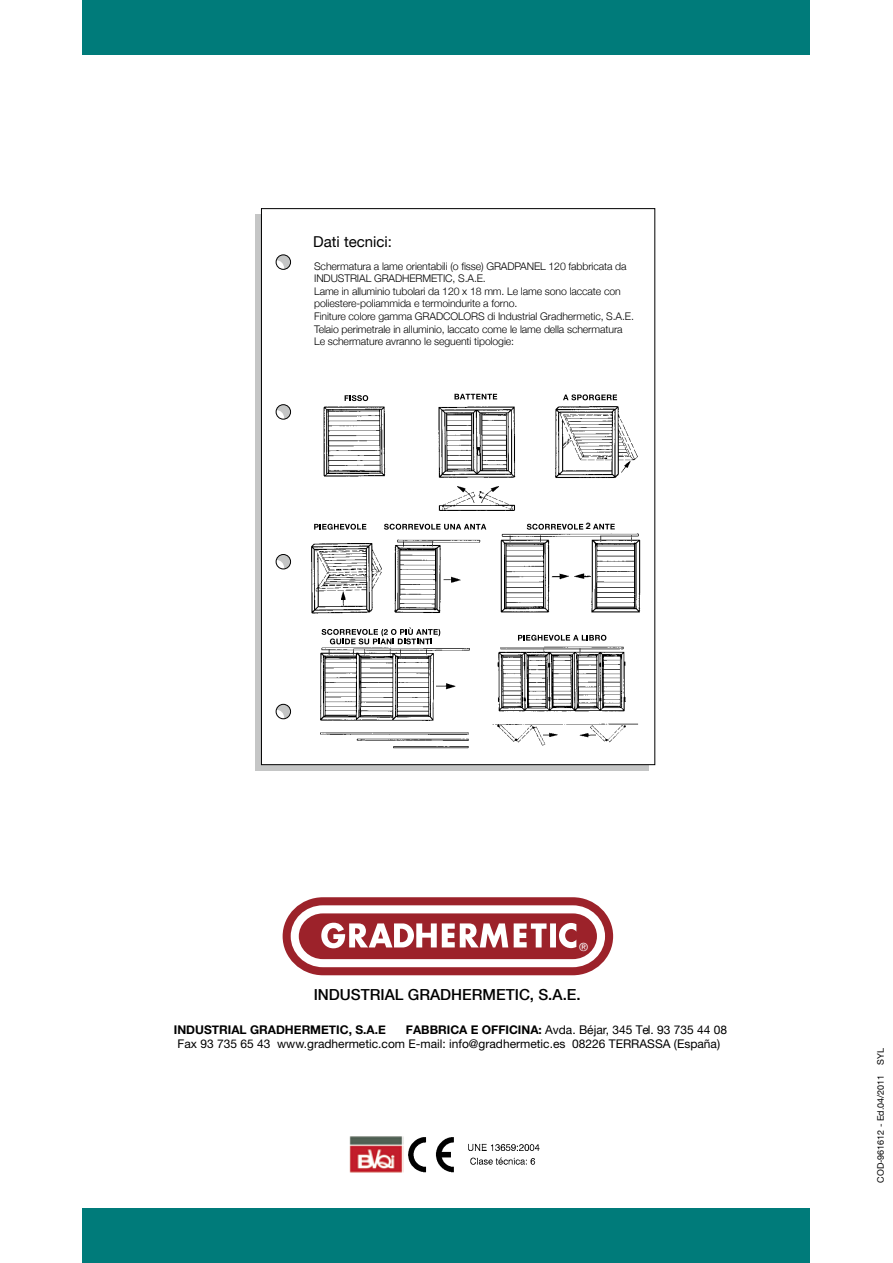
<style>
.page{position:relative;width:893px;height:1263px;background:#fff}
.page>*{position:absolute;margin:0;border:0;box-sizing:border-box;transform-origin:0 0}
.t1{font:500 15.15px "Helvetica Neue";color:#000}
.t2{font:15px "Helvetica Neue";color:#000}
.t3{font:12px "Helvetica Neue LT Std";color:#000}
.t4{font:12px "Helvetica Neue";color:#000}
.t5{font:700 12px "Helvetica Neue";color:#000}
.t6{font:11.25px "Helvetica Neue";color:#fff}
.t7{font:300 10.5px/12.6px "Helvetica Neue";letter-spacing:-.01em;color:#000}
.t8{font:9px "Helvetica Neue";color:#000}
.t9{font:700 8.85px "Helvetica";color:#000}
.s1{font-family:"Helvetica Neue LT Std";font-weight:700}
</style>
<div class="page">
<div style="left:255px;top:215px;width:393px;height:556px;background:#c5c6c6"></div>
<div style="left:261px;top:209px;width:394px;height:556px;background:#fff"></div>
<div style="left:276px;top:255px;width:15px;height:14px;background:#c5c6c6;border-radius:50%"></div>
<svg style="left:276px;top:260px;width:8px;height:9px"></svg>
<div style="left:276px;top:255px;width:15px;height:14px;border:1px solid #000;border-radius:50%"></div>
<div style="left:276px;top:405px;width:15px;height:14px;background:#c5c6c6;border-radius:50%"></div>
<svg style="left:276px;top:410px;width:8px;height:9px"></svg>
<div style="left:276px;top:404px;width:15px;height:15px;border:1px solid #000;border-radius:50%"></div>
<div style="left:276px;top:554px;width:15px;height:15px;background:#c5c6c6;border-radius:50%"></div>
<svg style="left:276px;top:560px;width:8px;height:9px"></svg>
<div style="left:276px;top:554px;width:15px;height:15px;border:1px solid #000;border-radius:50%"></div>
<div style="left:276px;top:704px;width:15px;height:15px;background:#c5c6c6;border-radius:50%"></div>
<svg style="left:276px;top:710px;width:8px;height:9px"></svg>
<div style="left:276px;top:704px;width:15px;height:15px;border:1px solid #000;border-radius:50%"></div>
<svg style="left:283px;top:897px;width:330px;height:78px"></svg>
<img style="left:349px;top:1136px;width:55px;height:37px">
<img style="left:408px;top:1137px;width:46px;height:35px">
<img style="left:468px;top:1143px;width:72px;height:22px">
<img style="left:555px;top:406px;width:83px;height:72px">
<img style="left:438px;top:399px;width:78px;height:112px">
<img style="left:323px;top:401px;width:63px;height:76px">
<img style="left:500px;top:528px;width:141px;height:85px">
<img style="left:394px;top:539px;width:87px;height:74px">
<img style="left:311px;top:543px;width:71px;height:71px">
<img style="left:492px;top:639px;width:147px;height:107px">
<img style="left:320px;top:647px;width:150px;height:102px">
<div style="left:83px;top:0;width:727px;height:54px;background:#007b7a"></div>
<div style="left:83px;top:1209px;width:727px;height:54px;background:#007b7a"></div>
<svg style="left:527px;top:524px;width:56px;height:6px"></svg>
<svg style="left:593px;top:524px;width:22px;height:5px"></svg>
<svg style="left:314px;top:524px;width:52px;height:6px"></svg>
<svg style="left:518px;top:635px;width:88px;height:6px"></svg>
<svg style="left:322px;top:627px;width:118px;height:17px"></svg>
<svg style="left:345px;top:395px;width:23px;height:6px"></svg>
<svg style="left:454px;top:394px;width:43px;height:5px"></svg>
<svg style="left:563px;top:394px;width:54px;height:6px"></svg>
<svg style="left:384px;top:524px;width:102px;height:6px"></svg>
<h2 class="t2" style="left:313px;top:231px;width:80px">Dati tecnici:</h2>
<p class="t7" style="left:314px;top:259px;width:321px">Schermatura a lame orientabili (o fisse) GRADPANEL 120 fabbricata da INDUSTRIAL GRADHERMETIC, S.A.E.<br>Lame in alluminio tubolari da 120 x 18 mm. Le lame sono laccate con poliestere-poliammida e termoindurite a forno.<br>Finiture colore gamma GRADCOLORS di Industrial Gradhermetic, S.A.E.<br>Telaio perimetrale in alluminio, laccato come le lame della schermatura Le schermature avranno le seguenti tipologie:</p>
<p class="t9" style="left:586px;top:519px;width:6px">2</p>
<p class="t6" style="left:579px;top:938px;width:10px">®</p>
<h1 class="t1" style="left:314px;top:982px;width:269px">INDUSTRIAL GRADHERMETIC, S.A.E.</h1>
<p class="t5" style="left:174px;top:1020px;width:213px">INDUSTRIAL GRADHERMETIC, S.A.E</p>
<p class="t4" style="left:406px;top:1021px;width:323px"><span class="s1">FABBRICA E OFFICINA:</span> Avda. Béjar, 345 Tel. 93 735 44 08</p>
<p class="t3" style="left:178px;top:1037px;width:544px">Fax 93 735 65 43 www.gradhermetic.com E-mail: info@gradhermetic.es 08226 TERRASSA (España)</p>
<p class="t8" style="left:874px;top:1183px;width:136px;rotate:-90deg">COD-961612 - Ed.04/2011 SYL</p>
</div>
